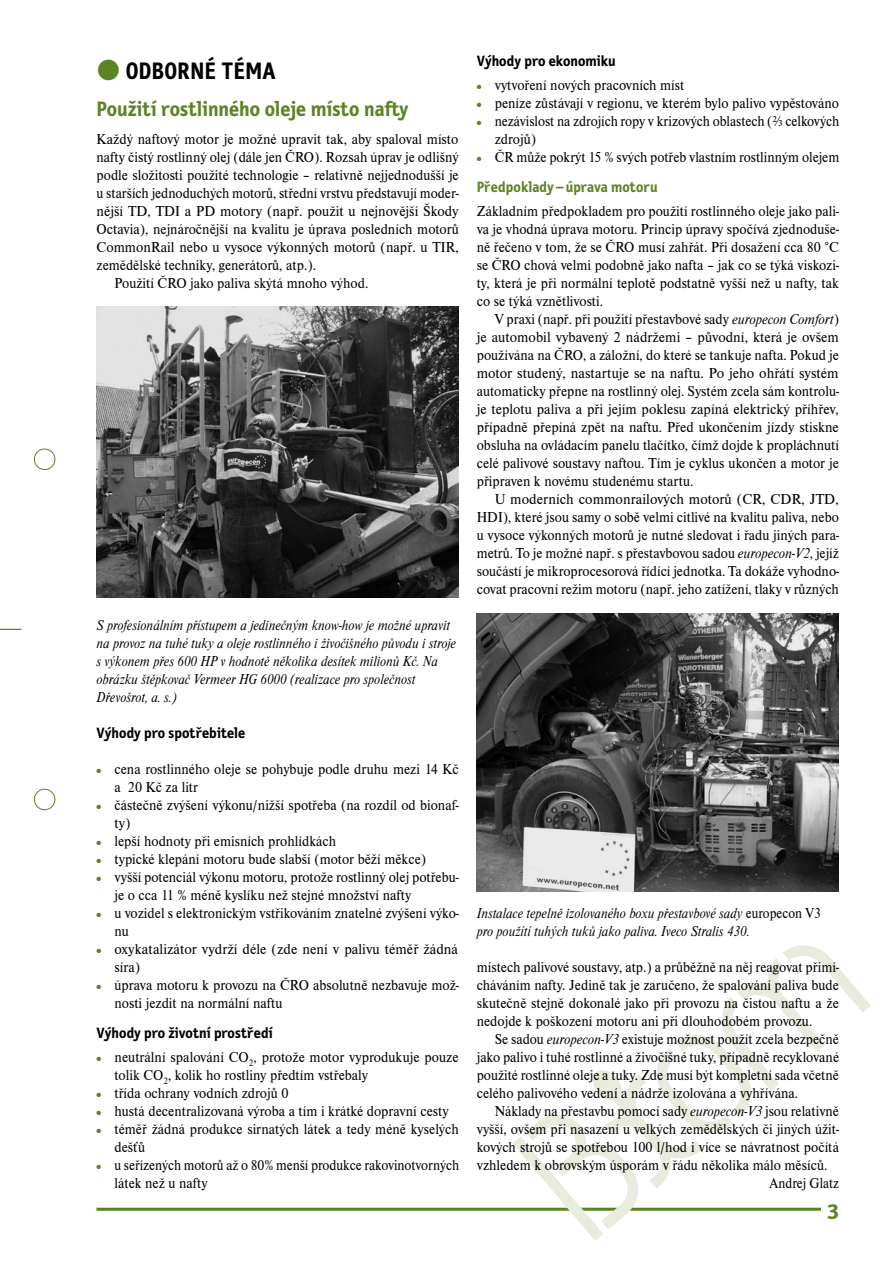
<style>
.page{position:relative;width:893px;height:1263px;background:#fff}
.page>*{position:absolute;margin:0;border:0;box-sizing:border-box;transform-origin:0 0}
.t1{font:700 24px "Letter Gothic Text CE";color:#000}
.t2{font:700 21px "Letter Gothic Text CE";color:#5c8324}
.t3{font:15px/18px "Nimbus Roman DOT";color:#000;text-align:justify;scale:.95 1}
.t4{font:15px/18px "Nimbus Roman DOT";color:#000;scale:.96 1}
.t5{font:15px/18px "Nimbus Roman DOT";color:#000;text-align:justify}
.t6{font:italic 15px/18px "Nimbus Roman DOT";color:#000;scale:.9 1}
.t7{font:15px/18px "Nimbus Roman DOT";color:#000;text-align:justify;scale:.94 1}
.t8{font:700 15px "Letter Gothic Text CE";color:#000}
.t9{font:700 15px "Letter Gothic Text CE";color:#5c8324}
.t10{font:15px "Nimbus Roman DOT";color:#000;scale:.9 1}
.s1{font-family:"Nimbus Roman DOT";font-weight:400;font-size:36px;color:#5c8324}
.s2{font-style:italic}
.s3{font-style:normal}
</style>
<div class="page">
<hr style="left:97px;top:1208px;width:724px;height:3px;background:#5c8324">
<div style="left:34px;top:449px;width:21px;height:21px;border:1px solid #5c8324;border-radius:50%"></div>
<div style="left:34px;top:789px;width:21px;height:21px;border:1px solid #5c8324;border-radius:50%"></div>
<svg style="left:512px;top:945px;width:359px;height:295px"></svg>
<svg style="left:0;top:629px;width:21px;height:1px"></svg>
<img style="left:97px;top:306px;width:362px;height:292px">
<img style="left:477px;top:613px;width:362px;height:278px">
<h1 class="t1" style="left:97px;top:55px;width:179px"><span class="s1">●</span> Odborné téma</h1>
<h2 class="t2" style="left:97px;top:95px;width:315px">Použití rostlinného oleje místo nafty</h2>
<p class="t4" style="left:97px;top:130px;width:378px">Každý naftový motor je možné upravit tak, aby spaloval místo</p>
<p class="t3" style="left:97px;top:148px;width:383px">nafty čistý rostlinný olej (dále jen ČRO). Rozsah úprav je odlišný</p>
<p class="t3" style="left:97px;top:166px;width:383px">podle složitosti použité technologie – relativně nejjednodušší je</p>
<p class="t7" style="left:97px;top:184px;width:387px">u starších jednoduchých motorů, střední vrstvu představují moder-</p>
<p class="t5" style="left:97px;top:202px;width:364px">nější TD, TDI a PD motory (např. použit u nejnovější Škody</p>
<p class="t3" style="left:97px;top:220px;width:383px">Octavia), nejnáročnější na kvalitu je úprava posledních motorů</p>
<p class="t4" style="left:97px;top:238px;width:379px">CommonRail nebo u vysoce výkonných motorů (např. u TIR,</p>
<p class="t3" style="left:97px;top:256px;width:233px">zemědělské techniky, generátorů, atp.).</p>
<p class="t3" style="left:115px;top:274px;width:269px">Použití ČRO jako paliva skýtá mnoho výhod.</p>
<p class="t6" style="left:97px;top:616px;width:401px">S profesionálním přístupem a jedinečným know-how je možné upravit na provoz na tuhé tuky a oleje rostlinného i živočišného původu i stroje s výkonem přes 600 HP v hodnotě několika desítek milionů Kč. Na obrázku štěpkovač Vermeer HG 6000 (realizace pro společnost Dřevošrot, a. s.)</p>
<p class="t8" style="left:97px;top:723px;width:150px">Výhody pro spotřebitele</p>
<p class="t3" style="left:115px;top:760px;width:364px;text-align:left">cena rostlinného oleje se pohybuje podle druhu mezi 14 Kč a 20 Kč za litr<br>částečně zvýšení výkonu/nižší spotřeba (na rozdíl od bionaf&shy;ty)<br>lepší hodnoty při emisních prohlídkách<br>typické klepání motoru bude slabší (mo-tor běží měkce)<br>vyšší potenciál výkonu motoru, protože rostlinný olej potřebu&shy;je o cca 11 % méně kyslíku než stejné množství nafty<br>u vozidel s elektronickým vstřikováním znatelné zvýšení výko&shy;nu<br>oxykatalizátor vydrží déle (zde není v palivu téměř žádná síra)<br>úprava motoru k provozu na ČRO absolutně nezbavuje mož&shy;nosti jezdit na normální naftu</p>
<p class="t8" style="left:97px;top:1023px;width:178px">Výhody pro životní prostředí</p>
<p class="t4" style="left:115px;top:1048px;width:361px">neutrální spalování CO<sub>2</sub>, protože motor vyprodukuje pouze tolik CO<sub>2</sub>, kolik ho rostliny předtím vstřebaly<br>třída ochrany vodních zdrojů 0<br>hustá decentralizovaná výroba a tím i krátké dopravní cesty téměř žádná produkce sirnatých látek a tedy méně kyselých dešťů<br>u seřízených motorů až o 80% menší produkce rakovinotvorných látek než u nafty</p>
<p class="t8" style="left:477px;top:51px;width:140px">Výhody pro ekonomiku</p>
<p class="t3" style="left:495px;top:76px;width:364px;text-align:left">vytvoření nových pracovních míst<br>peníze zůstávají v regionu, ve kterém bylo palivo vypěstováno nezávislost na zdrojích ropy v krizových oblastech (⅔ celkových zdrojů)<br>ČR může pokrýt 15 % svých potřeb vlastním rostlinným olejem</p>
<p class="t9" style="left:477px;top:177px;width:182px">Předpoklady – úprava motoru</p>
<p class="t3" style="left:477px;top:202px;width:383px">Základním předpokladem pro použití rostlinného oleje jako pali&shy;va je vhodná úprava motoru. Princip úpravy spočívá zjednoduše&shy;ně řečeno v tom, že se ČRO musí zahřát. Při dosažení cca 80 °C se ČRO chová velmi podobně jako nafta – jak co se týká viskozi&shy;ty, která je při normální teplotě podstatně vyšší než u nafty, tak co se týká vznětlivosti.</p>
<p class="t3" style="left:477px;top:310px;width:383px;text-indent:18px">V praxi (např. při použití přestavbové sady <span class="s2">europecon Comfort</span>) je automobil vybavený 2 nádržemi – původní, která je ovšem používána na ČRO, a záložní, do které se tankuje nafta. Pokud je motor studený, nastartuje se na naftu. Po jeho ohřátí systém automaticky přepne na rostlinný olej. Systém zcela sám kontrolu&shy;je teplotu paliva a při jejím poklesu zapíná elektrický příhřev, případně přepíná zpět na naftu. Před ukončením jízdy stiskne obsluha na ovládacím panelu tlačítko, čímž dojde k propláchnutí celé palivové soustavy naftou. Tím je cyklus ukončen a motor je připraven k novému studenému startu.</p>
<p class="t5" style="left:477px;top:490px;width:364px;text-indent:18px">U moderních commonrailových motorů (CR, CDR, JTD, HDI), které jsou samy o sobě velmi citlivé na kvalitu paliva, nebo u vysoce výkonných motorů je nutné sledovat i řadu jiných para&shy;metrů. To je možné např. s přestavbovou sadou <span class="s2">europecon-V2</span>, jejíž součástí je mikroprocesorová řídící jednotka. Ta dokáže vyhodno&shy;covat pracovní režim motoru (např. jeho zatížení, tlaky v různých</p>
<p class="t6" style="left:477px;top:904px;width:384px">Instalace tepelně izolovaného boxu přestavbové sady <span class="s3">europecon V3 </span>pro použítí tuhých tuků jako paliva. Iveco Stralis 430.</p>
<p class="t3" style="left:477px;top:958px;width:383px">místech palivové soustavy, atp.) a průběžně na něj reagovat přimí&shy;cháváním nafty. Jedině tak je zaručeno, že spalování paliva bude skutečně stejně dokonalé jako při provozu na čistou naftu a že nedojde k poškození motoru ani při dlouhodobém provozu.</p>
<p class="t7" style="left:477px;top:1030px;width:387px;text-indent:18px">Se sadou <span class="s2">europecon-V3</span> existuje možnost použít zcela bezpečně jako palivo i tuhé rostlinné a živočišné tuky, případně recyklované použité rostlinné oleje a tuky. Zde musí být kompletní sada včetně celého palivového vedení a nádrže izolována a vyhřívána.</p>
<p class="t7" style="left:495px;top:1102px;width:368px">Náklady na přestavbu pomocí sady <span class="s2">europecon-V3</span> jsou relativně</p>
<p class="t3" style="left:477px;top:1120px;width:383px">vyšší, ovšem při nasazení u velkých zemědělských či jiných úžit-</p>
<p class="t3" style="left:477px;top:1138px;width:383px">kových strojů se spotřebou 100 l/hod i více se návratnost počítá</p>
<p class="t3" style="left:477px;top:1156px;width:371px">vzhledem k obrovským úsporám v řádu několika málo měsíců.</p>
<p class="t10" style="left:769px;top:1175px;width:79px">Andrej Glatz</p>
</div>
